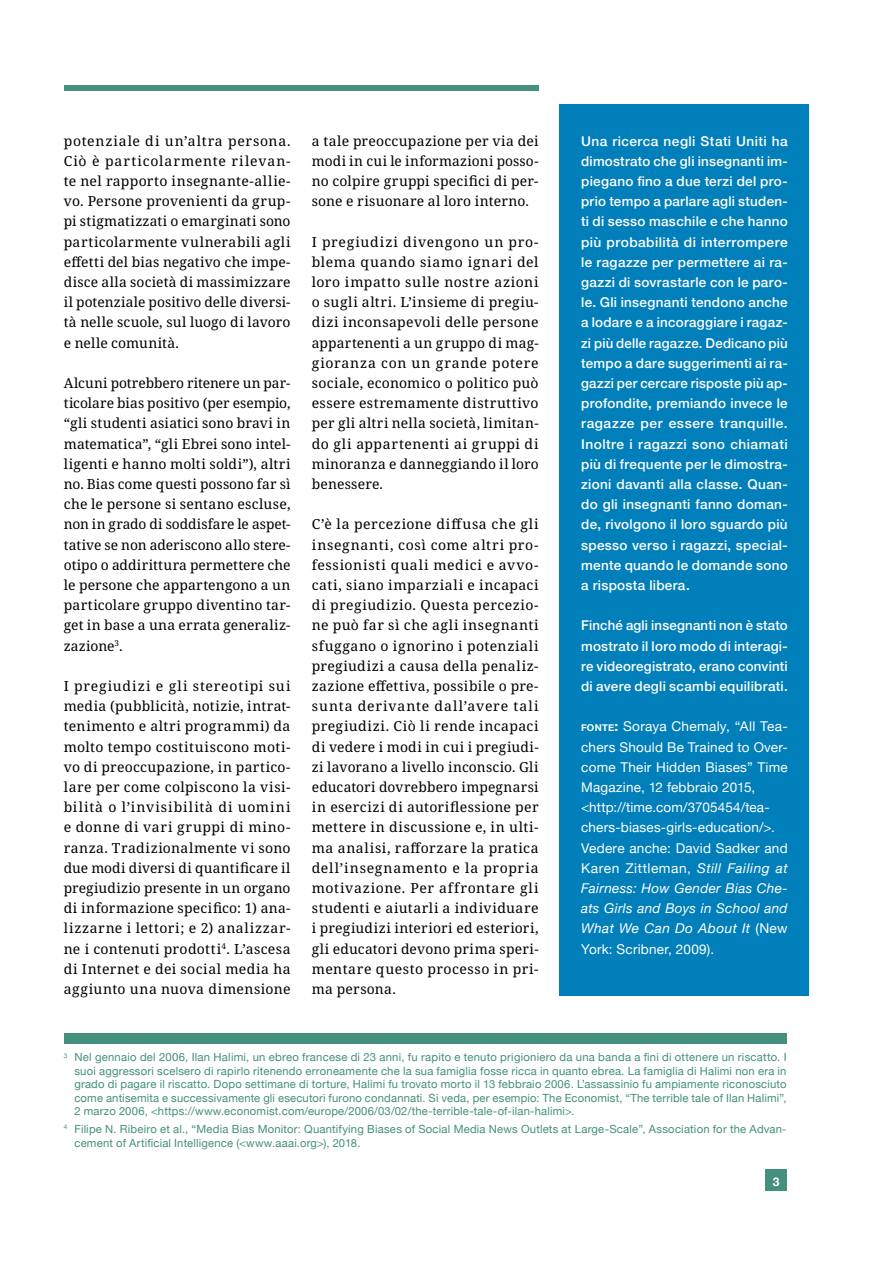
<style>
.page{position:relative;width:893px;height:1263px;background:#fff}
.page>*{position:absolute;margin:0;border:0;box-sizing:border-box;transform-origin:0 0}
.t1{font:13.8px/20.2px "Noto Serif";letter-spacing:.02em;color:#000;text-align:justify}
.t2{font:500 13.5px/20.2px "Helvetica Neue";letter-spacing:.02em;color:#fff;text-align:justify}
.t3{font:13.5px/20.2px "Helvetica Neue";letter-spacing:.015em;color:#fff}
.t4{font:700 12px "Helvetica Neue";color:#fff}
.t5{font:11.25px/13.5px "Helvetica Neue";letter-spacing:.02em;color:#448f7e;text-align:justify}
.s1{font-weight:700;font-size:9.45px}
.s2{font-weight:700}
.s3{font-style:italic}
</style>
<div class="page">
<div style="left:64px;top:85px;width:475px;height:5px;background:#448f7e"></div>
<div style="left:765px;top:1169px;width:22px;height:22px;background:#448f7e"></div>
<div style="left:64px;top:1033px;width:723px;height:11px;background:#448f7e"></div>
<div style="left:560px;top:104px;width:249px;height:892px;background:#007fba"></div>
<p class="t1" style="left:64px;top:131px;width:228px">potenziale di un’altra persona.<br>Ciò è particolarmente rilevan&shy;te nel rapporto insegnante-allie&shy;vo. Persone provenienti da grup&shy;pi stigmatizzati o emarginati sono particolarmente vulnerabili agli effetti del bias negativo che impe&shy;disce alla società di massimizzare il potenziale positivo delle diversi&shy;tà nelle scuole, sul luogo di lavoro e nelle comunità.</p>
<p class="t1" style="left:64px;top:373px;width:228px">Alcuni potrebbero ritenere un par&shy;ticolare bias positivo (per esempio, “gli studenti asiatici sono bravi in matematica”, “gli Ebrei sono intel&shy;ligenti e hanno molti soldi”), altri no. Bias come questi possono far sì che le persone si sentano escluse, non in grado di soddisfare le aspet&shy;tative se non aderiscono allo stere&shy;otipo o addirittura permettere che le persone che appartengono a un particolare gruppo diventino tar&shy;get in base a una errata generaliz&shy;zazione<sup>3</sup>.</p>
<p class="t1" style="left:64px;top:676px;width:228px">I pregiudizi e gli stereotipi sui media (pubblicità, notizie, intrat&shy;tenimento e altri programmi) da molto tempo costituiscono moti&shy;vo di preoccupazione, in partico&shy;lare per come colpiscono la visi&shy;bilità o l’invisibilità di uomini e donne di vari gruppi di mino&shy;ranza. Tradizionalmente vi sono due modi diversi di quantificare il pregiudizio presente in un organo di informazione specifico: 1) ana&shy;lizzarne i lettori; e 2) analizzar&shy;ne i contenuti prodotti<sup>4</sup>. L’ascesa di Internet e dei social media ha aggiunto una nuova dimensione</p>
<p class="t1" style="left:312px;top:131px;width:228px">a tale preoccupazione per via dei modi in cui le informazioni posso&shy;no colpire gruppi specifici di per&shy;sone e risuonare al loro interno.</p>
<p class="t1" style="left:312px;top:232px;width:228px">I pregiudizi divengono un pro&shy;blema quando siamo ignari del loro impatto sulle nostre azioni o sugli altri. L’insieme di pregiu&shy;dizi inconsapevoli delle persone appartenenti a un gruppo di mag&shy;gioranza con un grande potere sociale, economico o politico può essere estremamente distruttivo per gli altri nella società, limitan&shy;do gli appartenenti ai gruppi di minoranza e danneggiando il loro benessere.</p>
<p class="t1" style="left:312px;top:515px;width:228px">C’è la percezione diffusa che gli insegnanti, così come altri pro&shy;fessionisti quali medici e avvo&shy;cati, siano imparziali e incapaci di pregiudizio. Questa percezio&shy;ne può far sì che agli insegnanti sfuggano o ignorino i potenziali pregiudizi a causa della penaliz&shy;zazione effettiva, possibile o pre&shy;sunta derivante dall’avere tali pregiudizi. Ciò li rende incapaci di vedere i modi in cui i pregiudi&shy;zi lavorano a livello inconscio. Gli educatori dovrebbero impegnarsi in esercizi di autoriflessione per mettere in discussione e, in ulti&shy;ma analisi, rafforzare la pratica dell’insegnamento e la propria motivazione. Per affrontare gli studenti e aiutarli a individuare i pregiudizi interiori ed esteriori, gli educatori devono prima speri&shy;mentare questo processo in pri&shy;ma persona.</p>
<p class="t2" style="left:581px;top:130px;width:208px">Una ricerca negli Stati Uniti ha dimostrato che gli insegnanti im&shy;piegano fino a due terzi del pro&shy;prio tempo a parlare agli studen&shy;ti di sesso maschile e che hanno più probabilità di interrompere le ragazze per permettere ai ra&shy;gazzi di sovrastarle con le paro&shy;le. Gli insegnanti tendono anche a lodare e a incoraggiare i ragaz&shy;zi più delle ragazze. Dedicano più tempo a dare suggerimenti ai ra&shy;gazzi per cercare risposte più ap&shy;profondite, premiando invece le ragazze per essere tranquille.<br>Inoltre i ragazzi sono chiamati più di frequente per le dimostra&shy;zioni davanti alla classe. Quan&shy;do gli insegnanti fanno doman&shy;de, rivolgono il loro sguardo più spesso verso i ragazzi, special&shy;mente quando le domande sono a risposta libera.</p>
<p class="t2" style="left:581px;top:614px;width:208px">Finché agli insegnanti non è stato mostrato il loro modo di interagi&shy;re videoregistrato, erano convinti di avere degli scambi equilibrati.</p>
<p class="t3" style="left:581px;top:717px;width:208px"><span class="s1">FONTE</span><span class="s2">:</span> Soraya Chemaly, “All Tea&shy;chers Should Be Trained to Over&shy;come Their Hidden Biases” Time<br>Magazine, 12 febbraio 2015, &lt;http://time.com/3705454/tea&shy;chers-biases-girls-education/&gt;.<br>Vedere anche: David Sadker and<br>Karen Zittleman, <span class="s3">Still Failing at<br>Fairness: How Gender Bias Che&shy;ats Girls and Boys in School and<br>What We Can Do About It</span> (New<br>York: Scribner, 2009).</p>
<p class="t5" style="left:74px;top:1051px;width:714px;text-indent:-11px"><sup>3</sup> Nel gennaio del 2006, Ilan Halimi, un ebreo francese di 23 anni, fu rapito e tenuto prigioniero da una banda a fini di ottenere un riscatto. I suoi aggressori scelsero di rapirlo ritenendo erroneamente che la sua famiglia fosse ricca in quanto ebrea. La famiglia di Halimi non era in grado di pagare il riscatto. Dopo settimane di torture, Halimi fu trovato morto il 13 febbraio 2006. L’assassinio fu ampiamente riconosciuto come antisemita e successivamente gli esecutori furono condannati. Si veda, per esempio: The Economist, “The terrible tale of Ilan Halimi”, 2 marzo 2006, &lt;https://www.economist.com/europe/2006/03/02/the-terrible-tale-of-ilan-halimi&gt;.</p>
<p class="t5" style="left:74px;top:1123px;width:714px;text-indent:-11px"><sup>4</sup> Filipe N. Ribeiro et al., “Media Bias Monitor: Quantifying Biases of Social Media News Outlets at Large-Scale”, Association for the Advan&shy;cement of Artificial Intelligence (&lt;www.aaai.org&gt;), 2018.</p>
<p class="t4" style="left:773px;top:1172px;width:8px">3</p>
</div>
